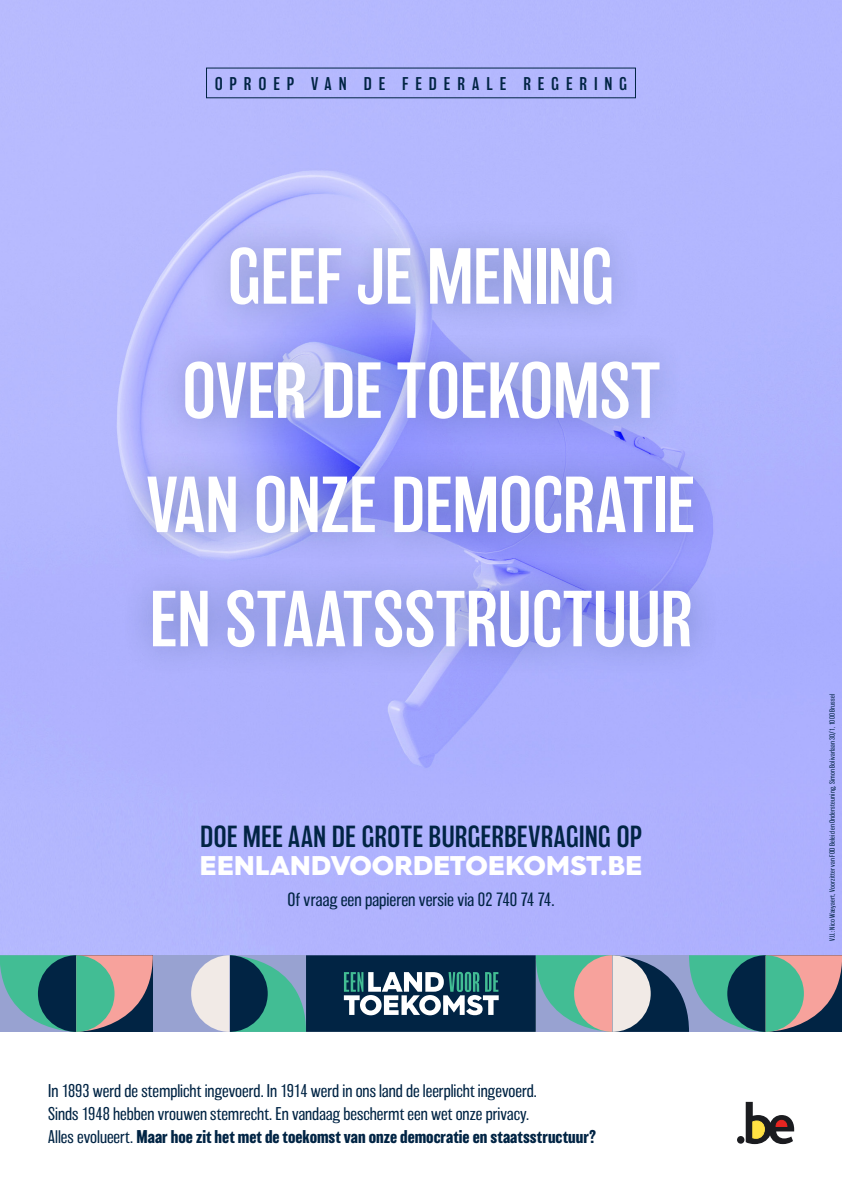
<style>
.page{position:relative;width:842px;height:1191px;background:#fff}
.page>*{position:absolute;margin:0;border:0;box-sizing:border-box;transform-origin:0 0}
.BODY{font:300 73px "Balboa";letter-spacing:-.01em;color:#fff}
.BODY-2{font:300 28.1px "Balboa";color:#012444}
.BODY-3{font:900 27.1px "Hurme Geometric Sans 3";letter-spacing:.005em;color:#fff}
.BODY-4{font:200 17.7px "Balboa";color:#012444}
.BODY-5{font:200 17px/23px "Balboa";color:#012444}
.BODY-6{font:300 17px "Balboa";letter-spacing:.405em;color:#012444}
.BODY-7{font:200 7px "Balboa";letter-spacing:.025em;color:#012444}
.s1{font-weight:700}
</style>
<div class="page">
<div style="left:0;top:0;width:842px;height:955px;background:#b1b5fe"></div>
<div style="left:118px;top:217px;width:604px;height:460px;background:#012444;opacity:.3"></div>
<svg style="left:0;top:955px;width:842px;height:77px;background:#5d7f88"></svg>
<div style="left:737px;top:1136px;width:7px;height:7px;background:#1b1c20;border-radius:50%"></div>
<svg style="left:746px;top:1101px;width:48px;height:43px"></svg>
<div style="left:206px;top:68px;width:430px;height:30px;border:1px solid #012444"></div>
<p class="BODY-6" style="left:215px;top:74px;width:414px">OPROEP VAN DE FEDERALE REGERING</p>
<p class="BODY" style="left:227px;top:238px;width:389px">GEEF JE MENING</p>
<p class="BODY" style="left:182px;top:352px;width:480px">OVER DE TOEKOMST</p>
<p class="BODY" style="left:147px;top:466px;width:550px">VAN ONZE DEMOCRATIE</p>
<p class="BODY" style="left:149px;top:581px;width:545px">EN STAATSSTRUCTUUR</p>
<p class="BODY-2" style="left:200px;top:822px;width:443px">DOE MEE AAN DE GROTE BURGERBEVRAGING OP</p>
<p class="BODY-3" style="left:200px;top:846px;width:444px">EENLANDVOORDETOEKOMST.BE</p>
<p class="BODY-4" style="left:287px;top:890px;width:268px">Of vraag een papieren versie via 02 740 74 74.</p>
<p class="BODY-5" style="left:48px;top:1079px;width:550px">In 1893 werd de stemplicht ingevoerd. In 1914 werd in ons land de leerplicht ingevoerd.<br>Sinds 1948 hebben vrouwen stemrecht. En vandaag beschermt een wet onze privacy.<br>Alles evolueert. <span class="s1">Maar hoe zit het met de toekomst van onze democratie en staatsstructuur?</span></p>
<p class="BODY-7" style="left:828px;top:941px;width:249px;rotate:-90deg">V.U.: Nico Waeyaert, Voorzitter van FOD Beleid en Ondersteuning, Simon Bolivarlaan 30/1, 1000 Brussel</p>
</div>
